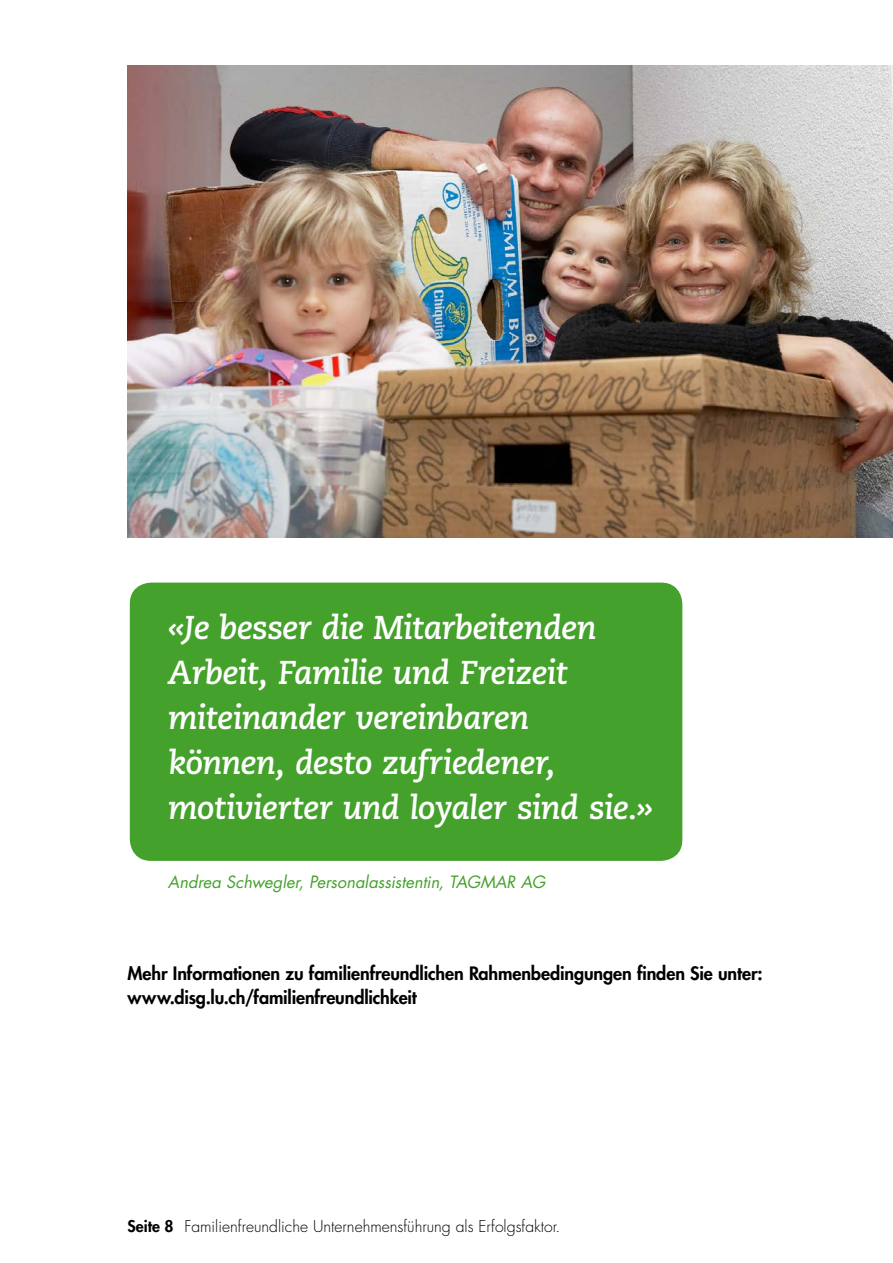
<style>
.page{position:relative;width:893px;height:1263px;background:#fff}
.page>*{position:absolute;margin:0;border:0;box-sizing:border-box;transform-origin:0 0}
.Zitat_GROSS{font:italic 700 33px/45px "Caecilia";letter-spacing:-.02em;color:#fff}
.Lead_Futura_Heavy_2{font:800 18px/24px "Futura Std";letter-spacing:-.01em;color:#000}
.Name_Zitat_grün{font:italic 16.5px "Futura Std";letter-spacing:-.005em;color:#44a12b}
.t1{font:300 15.75px "Futura Std";color:#000}
.s1{font-weight:800}
</style>
<div class="page">
<div style="left:130px;top:583px;width:552px;height:278px;background:#44a12b;border-radius:21px"></div>
<img style="left:128px;top:66px;width:765px;height:471px">
<p class="Zitat_GROSS" style="left:168px;top:605px;width:487px">«Je besser die Mitarbeitenden<br>Arbeit, Familie und Freizeit miteinander vereinbaren können, desto zufriedener, motivierter und loyaler sind sie.»</p>
<p class="Name_Zitat_grün" style="left:168px;top:871px;width:379px">Andrea Schwegler, Personalassistentin, TAGMAR AG</p>
<p class="Lead_Futura_Heavy_2" style="left:128px;top:961px;width:637px">Mehr Informationen zu familienfreundlichen Rahmenbedingungen finden Sie unter: www.disg.lu.ch/familienfreundlichkeit</p>
<p class="t1" style="left:128px;top:1217px;width:434px"><span class="s1">Seite 8</span> Familienfreundliche Unternehmensführung als Erfolgsfaktor.</p>
</div>
